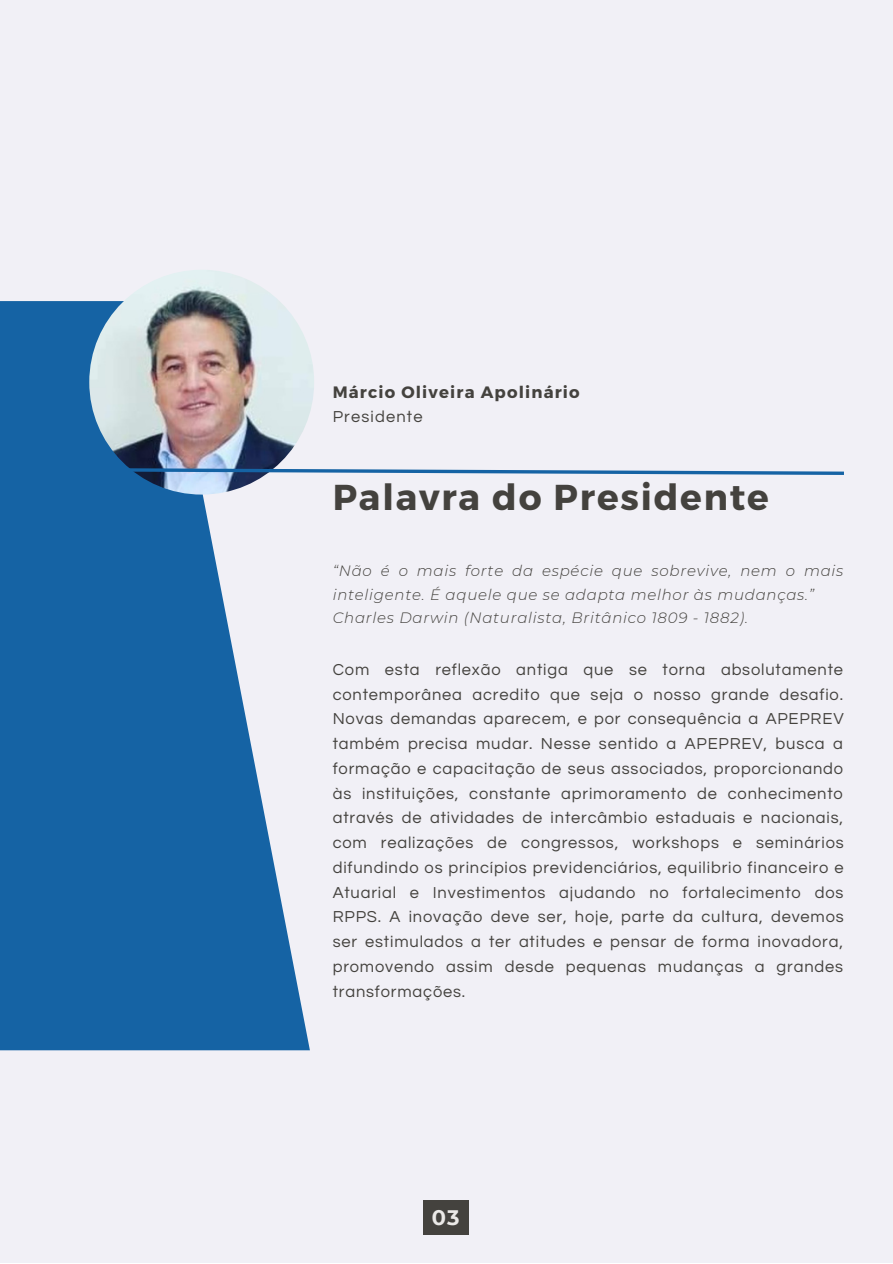
<style>
.page{position:relative;width:893px;height:1264px;background:#fff}
.page>*{position:absolute;margin:0;border:0;box-sizing:border-box;transform-origin:0 0}
.t1{font:700 36px "Montserrat";letter-spacing:.05em;color:#44423e}
.t2{font:700 21px "Montserrat";color:#ebe9e7}
.t3{font:16.5px/24.8px "Questrial";letter-spacing:.05em;color:#44423e;text-align:justify}
.t4{font:700 16.5px "Montserrat";letter-spacing:.07em;color:#44423e}
.t5{font:16.5px "Questrial";letter-spacing:.07em;color:#44423e}
.t6{font:italic 300 15px/23.5px "Montserrat";letter-spacing:.05em;color:#44423e}
</style>
<div class="page">
<div style="left:0;top:0;width:892px;height:1262px;background:#f1f0f6"></div>
<svg style="left:0;top:301px;width:310px;height:749px;fill:#1563a4"></svg>
<img style="left:89px;top:270px;width:225px;height:224px;border-radius:50%">
<svg style="left:85px;top:466px;width:759px;height:10px"></svg>
<div style="left:423px;top:1200px;width:45px;height:34px;background:#44423e"></div>
<p class="t4" style="left:333px;top:382px;width:248px">Márcio Oliveira Apolinário</p>
<p class="t5" style="left:333px;top:408px;width:91px">Presidente</p>
<h1 class="t1" style="left:333px;top:473px;width:437px">Palavra do Presidente</h1>
<p class="t6" style="left:333px;top:559px;width:512px">“Não é o mais forte da espécie que sobrevive, nem o mais inteligente. É aquele que se adapta melhor às mudanças.”<br>Charles Darwin (Naturalista, Britânico 1809 - 1882).</p>
<p class="t3" style="left:333px;top:657px;width:512px">Com esta reflexão antiga que se torna absolutamente contemporânea acredito que seja o nosso grande desafio.<br>Novas demandas aparecem, e por consequência a APEPREV também precisa mudar. Nesse sentido a APEPREV, busca a formação e capacitação de seus associados, proporcionando às instituições, constante aprimoramento de conhecimento através de atividades de intercâmbio estaduais e nacionais, com realizações de congressos, workshops e seminários difundindo os princípios previdenciários, equilibrio financeiro e Atuarial e Investimentos ajudando no fortalecimento dos RPPS. A inovação deve ser, hoje, parte da cultura, devemos ser estimulados a ter atitudes e pensar de forma inovadora, promovendo assim desde pequenas mudanças a grandes transformações.</p>
<p class="t2" style="left:432px;top:1204px;width:29px">03</p>
</div>
